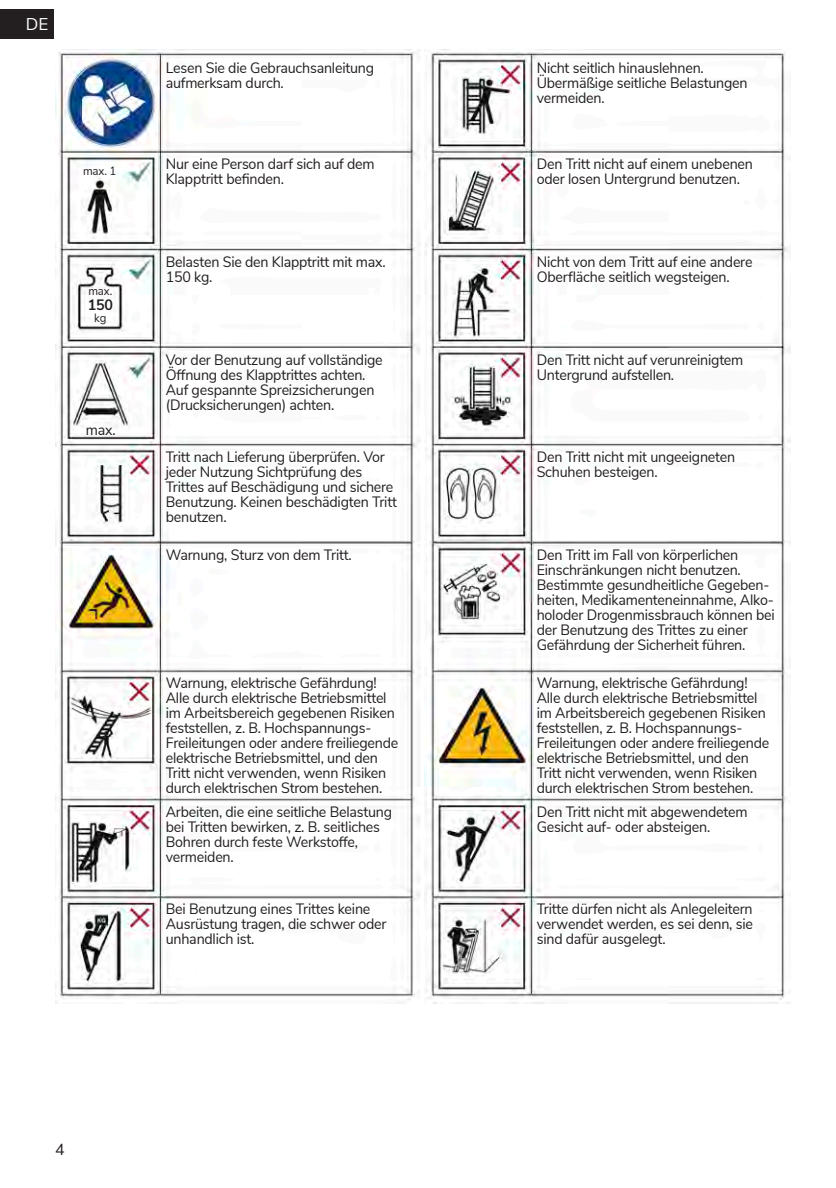
<style>
.page{position:relative;width:836px;height:1188px;background:#fff}
.page>*{position:absolute;margin:0;border:0;box-sizing:border-box;transform-origin:0 0}
.t1{font:17px "Nunito Sans";color:#fff}
.t2{font:16px "Nunito Sans";color:#231f20}
.t3{font:15px/15px "Nunito Sans";letter-spacing:-.015em;color:#231f20;scale:.95 1}
.t4{font:700 15px "Nunito Sans";color:#231f20;scale:.95 1}
.t5{font:12px "Nunito Sans";letter-spacing:-.015em;color:#231f20;scale:.95 1}
</style>
<div class="page">
<div style="left:0;top:9px;width:54px;height:30px;background:#231f20"></div>
<img style="left:55px;top:49px;width:365px;height:954px">
<img style="left:425px;top:49px;width:365px;height:954px">
<p class="t1" style="left:26px;top:11px;width:24px">DE</p>
<p class="t5" style="left:83px;top:162px;width:37px">max. 1</p>
<p class="t5" style="left:88px;top:282px;width:27px">max.</p>
<p class="t4" style="left:88px;top:294px;width:28px">150</p>
<p class="t5" style="left:94px;top:309px;width:14px">kg</p>
<p class="t3" style="left:86px;top:421px;width:33px">max.</p>
<p class="t3" style="left:166px;top:59px;width:221px">Lesen Sie die Gebrauchsanleitung aufmerksam durch.</p>
<p class="t3" style="left:536px;top:59px;width:223px">Nicht seitlich hinauslehnen.<br>Übermäßige seitliche Belastungen vermeiden.</p>
<p class="t3" style="left:166px;top:155px;width:221px">Nur eine Person darf sich auf dem<br>Klapptritt befinden.</p>
<p class="t3" style="left:536px;top:155px;width:229px">Den Tritt nicht auf einem unebenen oder losen Untergrund benutzen.</p>
<p class="t3" style="left:166px;top:253px;width:233px">Belasten Sie den Klapptritt mit max.<br>150 kg.</p>
<p class="t3" style="left:536px;top:253px;width:228px">Nicht von dem Tritt auf eine andere<br>Oberfläche seitlich wegsteigen.</p>
<p class="t3" style="left:166px;top:351px;width:230px">Vor der Benutzung auf vollständige Öffnung des Klapptrittes achten.<br>Auf gespannte Spreizsicherungen (Drucksicherungen) achten.</p>
<p class="t3" style="left:536px;top:351px;width:219px">Den Tritt nicht auf verunreinigtem<br>Untergrund aufstellen.</p>
<p class="t3" style="left:166px;top:448px;width:245px">Tritt nach Lieferung überprüfen. Vor jeder Nutzung Sichtprüfung des<br>Trittes auf Beschädigung und sichere<br>Benutzung. Keinen beschädigten Tritt benutzen.</p>
<p class="t3" style="left:536px;top:448px;width:210px">Den Tritt nicht mit ungeeigneten<br>Schuhen besteigen.</p>
<p class="t3" style="left:166px;top:546px;width:197px">Warnung, Sturz von dem Tritt.</p>
<p class="t3" style="left:536px;top:546px;width:252px">Den Tritt im Fall von körperlichen Einschränkungen nicht benutzen.<br>Bestimmte gesundheitliche Gegeben&shy;heiten, Medikamenteneinnahme, Alko&shy;holoder Drogenmissbrauch können bei der Benutzung des Trittes zu einer Gefährdung der Sicherheit führen.</p>
<p class="t3" style="left:166px;top:674px;width:246px">Warnung, elektrische Gefährdung!<br>Alle durch elektrische Betriebsmittel im Arbeitsbereich gegebenen Risiken feststellen, z. B. Hochspannungs-Freileitungen oder andere freiliegende elektrische Betriebsmittel, und den Tritt nicht verwenden, wenn Risiken durch elektrischen Strom bestehen.</p>
<p class="t3" style="left:536px;top:674px;width:246px">Warnung, elektrische Gefährdung!<br>Alle durch elektrische Betriebsmittel im Arbeitsbereich gegebenen Risiken feststellen, z. B. Hochspannungs-Freileitungen oder andere freiliegende elektrische Betriebsmittel, und den Tritt nicht verwenden, wenn Risiken durch elektrischen Strom bestehen.</p>
<p class="t3" style="left:166px;top:803px;width:240px">Arbeiten, die eine seitliche Belastung bei Tritten bewirken, z. B. seitliches<br>Bohren durch feste Werkstoffe, vermeiden.</p>
<p class="t3" style="left:536px;top:803px;width:223px">Den Tritt nicht mit abgewendetem<br>Gesicht auf- oder absteigen.</p>
<p class="t3" style="left:166px;top:900px;width:234px">Bei Benutzung eines Trittes keine<br>Ausrüstung tragen, die schwer oder unhandlich ist.</p>
<p class="t3" style="left:536px;top:900px;width:229px;text-align:justify">Tritte dürfen nicht als Anlegeleitern verwendet werden, es sei denn, sie sind dafür ausgelegt.</p>
<p class="t2" style="left:55px;top:1137px;width:11px">4</p>
</div>
